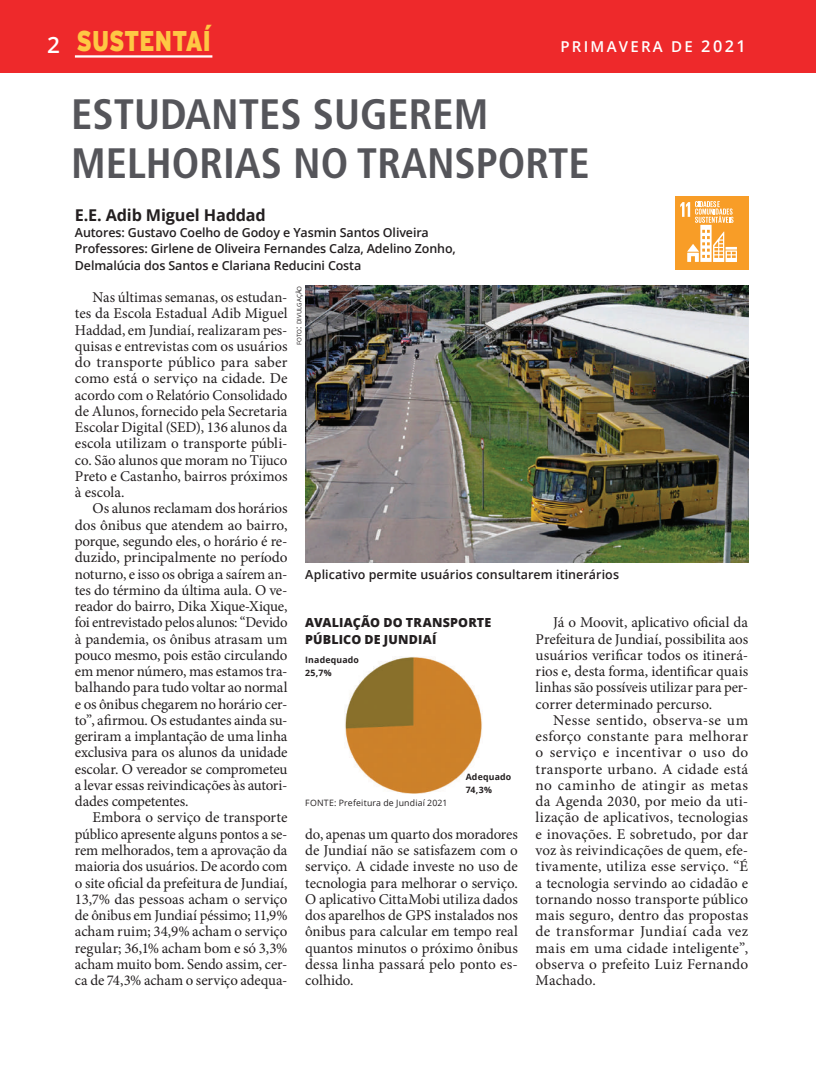
<style>
.page{position:relative;width:816px;height:1065px;background:#fff}
.page>*{position:absolute;margin:0;border:0;box-sizing:border-box;transform-origin:0 0}
.t1{font:700 condensed 42.5px/48.8px "Frutiger LT Std";color:#55555a}
.t2{font:900 28.38px "Interstate Mono";color:#fec844;scale:.81 1}
.t3{font:600 22.5px "Open Sans";color:#fff}
.t4{font:700 16.25px "Open Sans";letter-spacing:-.01em;color:#231f20}
.t5{font:15px/16.2px "Minion Pro";color:#231f20;text-align:justify}
.t6{font:600 15px "Open Sans";letter-spacing:.15em;color:#fff}
.t7{font:600 12.5px/16.2px "Open Sans";letter-spacing:-.01em;color:#231f20}
.t8{font:800 12.5px/16.2px "Open Sans";letter-spacing:.01em;color:#231f20}
.t9{font:8.75px "Open Sans";letter-spacing:.02em;color:#231f20}
.t10{font:700 8.75px/12.5px "Open Sans";letter-spacing:.02em;color:#231f20}
.t11{font:6.12px "Open Sans";color:#231f20}
.s1{font-size:16.25px}
.s2{font-size:8.75px}
</style>
<div class="page">
<div style="left:0;top:0;width:816px;height:73px;background:#ee292b"></div>
<img style="left:345px;top:657px;width:137px;height:136px">
<img style="left:305px;top:286px;width:443px;height:276px">
<div style="left:675px;top:196px;width:73px;height:73px;background:#f89d27"></div>
<svg style="left:680px;top:201px;width:57px;height:61px"></svg>
<hr style="left:75px;top:55px;width:137px;height:3px;background:#fff">
<h2 class="t2" style="left:76px;top:25px;width:167px">SUSTENTAÍ</h2>
<h3 class="t3" style="left:47px;top:30px;width:14px">2</h3>
<p class="t6" style="left:560px;top:36px;width:187px">primavera d e <span class="s1">2021</span></p>
<h1 class="t1" style="left:71px;top:90px;width:515px">ESTUDANTES SUGEREM<br>MELHORIAS NO TRANSPORTE</h1>
<p class="t4" style="left:75px;top:203px;width:192px">E.E. Adib Miguel Haddad</p>
<p class="t7" style="left:75px;top:224px;width:382px">Autores: Gustavo Coelho de Godoy e Yasmin Santos Oliveira<br>Professores: Girlene de Oliveira Fernandes Calza, Adelino Zonho,<br>Delmalúcia dos Santos e Clariana Reducini Costa</p>
<p class="t5" style="left:75px;top:289px;width:214px;text-indent:18px">Nas últimas semanas, os estudan&shy;tes da Escola Estadual Adib Miguel Haddad, em Jundiaí, realizaram pes&shy;quisas e entrevistas com os usuários do transporte público para saber como está o serviço na cidade. De acordo com o Relatório Consolidado de Alunos, fornecido pela Secretaria Escolar Digital (SED), 136 alunos da escola utilizam o transporte públi&shy;co. São alunos que moram no Tijuco Preto e Castanho, bairros próximos à escola.</p>
<p class="t5" style="left:75px;top:500px;width:214px;text-indent:18px">Os alunos reclamam dos horários dos ônibus que atendem ao bairro, porque, segundo eles, o horário é re&shy;duzido, principalmente no período noturno, e isso os obriga a saírem an&shy;tes do término da última aula. O ve&shy;reador do bairro, Dika Xique-Xique, foi entrevistado pelos alunos: “Devido à pandemia, os ônibus atrasam um pouco mesmo, pois estão circulando em menor número, mas estamos tra&shy;balhando para tudo voltar ao normal e os ônibus chegarem no horário cer&shy;to”, afirmou. Os estudantes ainda su&shy;geriram a implantação de uma linha exclusiva para os alunos da unidade escolar. O vereador se comprometeu a levar essas reivindicações às autori&shy;dades competentes.</p>
<p class="t5" style="left:75px;top:809px;width:214px;text-indent:18px">Embora o serviço de transporte público apresente alguns pontos a se&shy;rem melhorados, tem a aprovação da maioria dos usuários. De acordo com o site oficial da prefeitura de Jundiaí, 13,7% das pessoas acham o serviço de ônibus em Jundiaí péssimo; 11,9% acham ruim; 34,9% acham o serviço regular; 36,1% acham bom e só 3,3% acham muito bom. Sendo assim, cer&shy;ca de 74,3% acham o serviço adequa-</p>
<p class="t11" style="left:295px;top:345px;width:60px;rotate:-90deg">foto<span class="s2">:</span> divulgação</p>
<p class="t7" style="left:305px;top:565px;width:315px">Aplicativo permite usuários consultarem itinerários</p>
<p class="t8" style="left:305px;top:614px;width:188px">AVALIAÇÃO DO TRANSPORTE<br>PÚBLICO DE JUNDIAÍ</p>
<p class="t10" style="left:305px;top:653px;width:55px">Inadequado<br>25,7%</p>
<p class="t9" style="left:305px;top:796px;width:144px">FONTE: Prefeitura de Jundiaí 2021</p>
<p class="t10" style="left:466px;top:770px;width:47px">Adequado<br>74,3%</p>
<p class="t5" style="left:305px;top:825px;width:214px">do, apenas um quarto dos moradores de Jundiaí não se satisfazem com o serviço. A cidade investe no uso de tecnologia para melhorar o serviço.<br>O aplicativo CittaMobi utiliza dados dos aparelhos de GPS instalados nos ônibus para calcular em tempo real quantos minutos o próximo ônibus dessa linha passará pelo ponto es&shy;colhido.</p>
<p class="t5" style="left:536px;top:614px;width:214px;text-indent:18px">Já o Moovit, aplicativo oficial da Prefeitura de Jundiaí, possibilita aos usuários verificar todos os itinerá&shy;rios e, desta forma, identificar quais linhas são possíveis utilizar para per&shy;correr determinado percurso.</p>
<p class="t5" style="left:536px;top:711px;width:214px;text-indent:18px">Nesse sentido, observa-se um esforço constante para melhorar o serviço e incentivar o uso do transporte urbano. A cidade está no caminho de atingir as metas da Agenda 2030, por meio da uti&shy;lização de aplicativos, tecnologias e inovações. E sobretudo, por dar voz às reivindicações de quem, efe&shy;tivamente, utiliza esse serviço. “É a tecnologia servindo ao cidadão e tornando nosso transporte público mais seguro, dentro das propostas de transformar Jundiaí cada vez mais em uma cidade inteligente”, observa o prefeito Luiz Fernando Machado.</p>
</div>
